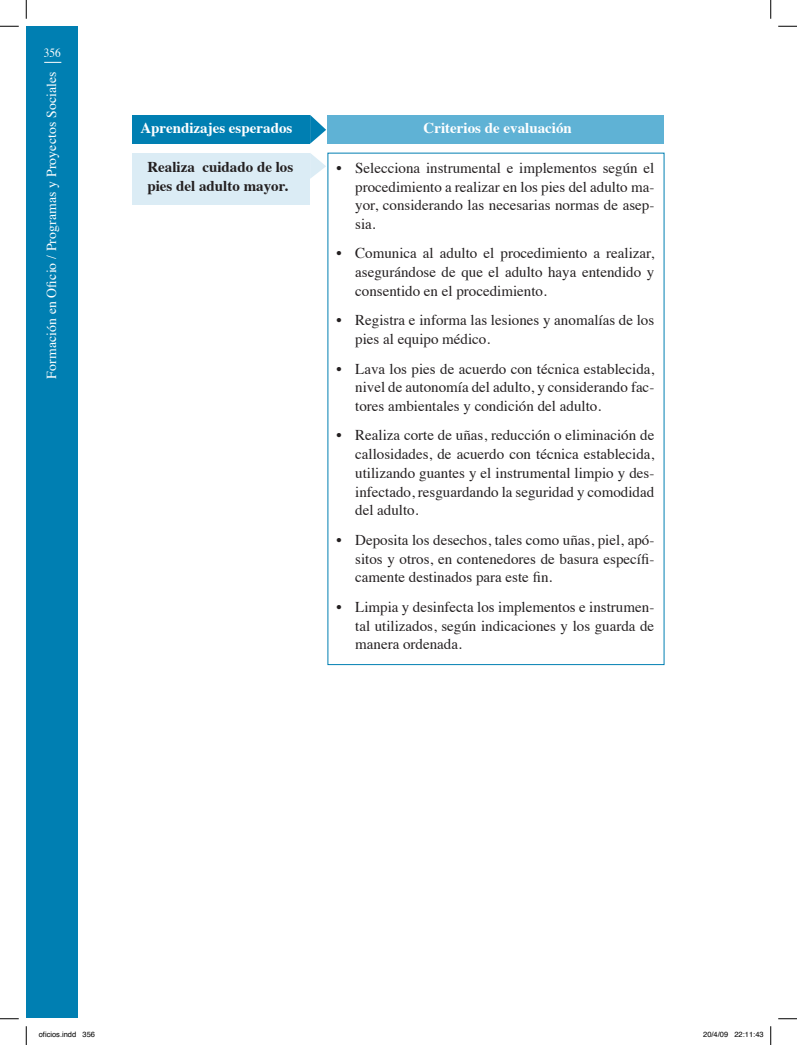
<style>
.page{position:relative;width:797px;height:1045px;background:#fff}
.page>*{position:absolute;margin:0;border:0;box-sizing:border-box;transform-origin:0 0}
.body_cuadro{font:15px/18.8px "Times";color:#231f20;text-align:justify}
.texto{font:700 15px "Times";color:#fff}
.texto_bold_cuadro{font:700 15px/18.8px "Times";color:#231f20}
.t1{font:13.75px "Times";letter-spacing:.01em;color:#fff}
.t2{font:12.5px "Times";color:#fff;scale:.9 1}
.t3{font:7.5px "Helvetica";color:#000}
</style>
<div class="page">
<div style="left:26px;top:26px;width:52px;height:991px;background:#007fb2"></div>
<svg style="left:44px;top:62px;width:17px;height:1px"></svg>
<div style="left:133px;top:153px;width:177px;height:52px;background:#dbecf5"></div>
<svg style="left:310px;top:153px;width:16px;height:26px"></svg>
<div style="left:328px;top:115px;width:336px;height:28px;background:#5fb2d5"></div>
<div style="left:133px;top:115px;width:177px;height:29px;background:#007fb2"></div>
<svg style="left:310px;top:115px;width:16px;height:29px"></svg>
<svg style="left:0;top:25px;width:19px;height:2px"></svg>
<svg style="left:778px;top:25px;width:19px;height:2px"></svg>
<svg style="left:0;top:1018px;width:19px;height:1px"></svg>
<svg style="left:778px;top:1018px;width:19px;height:1px"></svg>
<svg style="left:25px;top:0;width:2px;height:19px"></svg>
<svg style="left:25px;top:1026px;width:2px;height:19px"></svg>
<svg style="left:770px;top:0;width:1px;height:19px"></svg>
<svg style="left:770px;top:1026px;width:1px;height:19px"></svg>
<p class="t2" style="left:44px;top:41px;width:20px">356</p>
<p class="t1" style="left:39px;top:379px;width:309px;rotate:-90deg">Formación en Oficio / Programas y Proyectos Sociales</p>
<p class="texto" style="left:140px;top:113px;width:153px">Aprendizajes esperados</p>
<p class="texto" style="left:423px;top:113px;width:150px">Criterios de evaluación</p>
<p class="texto_bold_cuadro" style="left:147px;top:156px;width:147px">Realiza cuidado de los pies del adulto mayor.</p>
<p class="body_cuadro" style="left:355px;top:157px;width:301px;text-indent:-19px">• Selecciona instrumental e implementos según el procedimiento a realizar en los pies del adulto ma&shy;yor, considerando las necesarias normas de asep&shy;sia.</p>
<p class="body_cuadro" style="left:355px;top:243px;width:301px;text-indent:-19px">• Comunica al adulto el procedimiento a realizar, asegurándose de que el adulto haya entendido y consentido en el procedimiento.</p>
<p class="body_cuadro" style="left:355px;top:310px;width:300px;text-indent:-19px">• Registra e informa las lesiones y anomalías de los pies al equipo médico.</p>
<p class="body_cuadro" style="left:355px;top:358px;width:301px;text-indent:-19px">• Lava los pies de acuerdo con técnica establecida, nivel de autonomía del adulto, y considerando fac&shy;tores ambientales y condición del adulto.</p>
<p class="body_cuadro" style="left:355px;top:425px;width:301px;text-indent:-19px">• Realiza corte de uñas, reducción o eliminación de callosidades, de acuerdo con técnica establecida, utilizando guantes y el instrumental limpio y des&shy;infectado, resguardando la seguridad y comodidad del adulto.</p>
<p class="body_cuadro" style="left:355px;top:529px;width:301px;text-indent:-19px">• Deposita los desechos, tales como uñas, piel, apó&shy;sitos y otros, en contenedores de basura específi&shy;camente destinados para este fin.</p>
<p class="body_cuadro" style="left:355px;top:596px;width:301px;text-indent:-19px">• Limpia y desinfecta los implementos e instrumen&shy;tal utilizados, según indicaciones y los guarda de manera ordenada.</p>
<p class="t3" style="left:39px;top:1029px;width:58px">oficios.indd 356</p>
<p class="t3" style="left:703px;top:1029px;width:62px">20/4/09 22:11:43</p>
</div>
